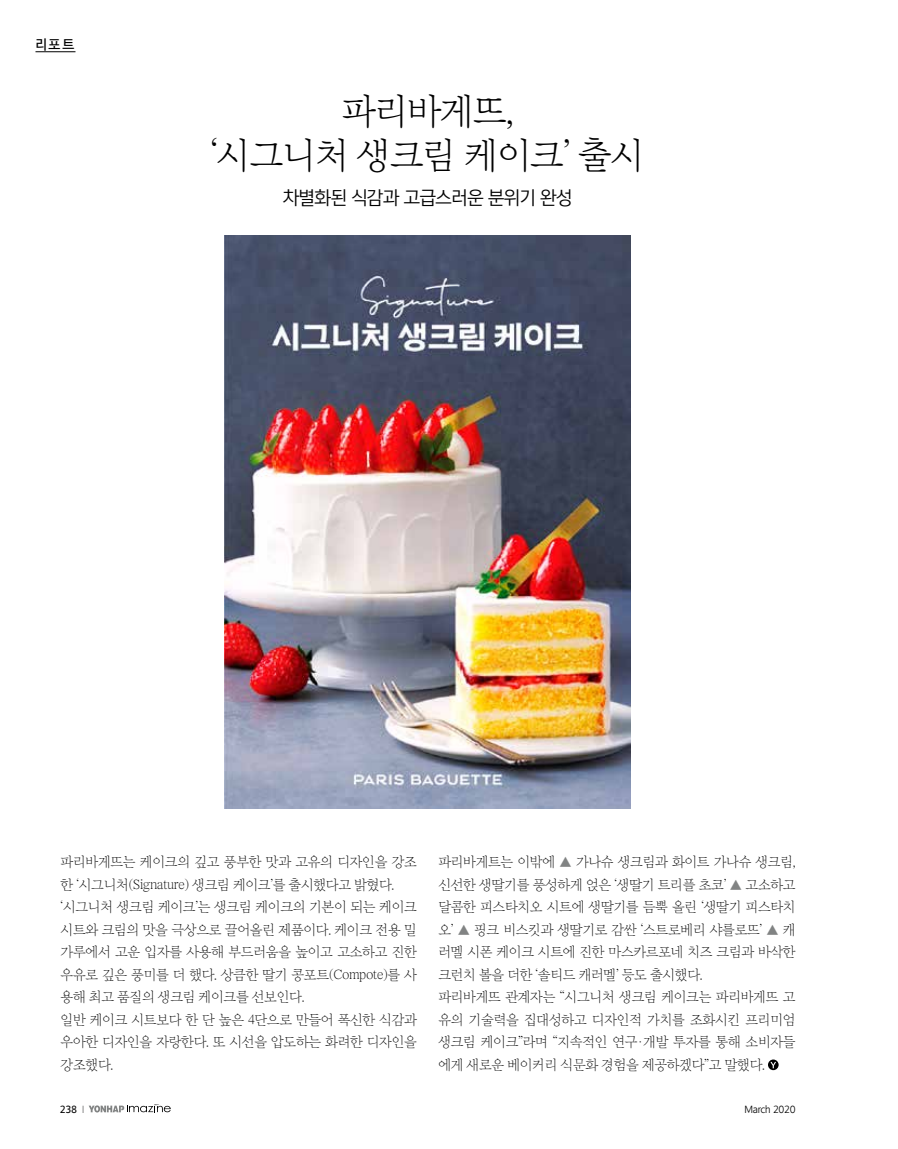
<style>
.page{position:relative;width:898px;height:1149px;background:#fff}
.page>*{position:absolute;margin:0;border:0;box-sizing:border-box;transform-origin:0 0}
.t1{font:36px/43.5px "Yoon Myungjo Pro 720";letter-spacing:-.03em;color:#000;text-align:center}
.t2{font:18px "Yoon Gothic Pro 740";letter-spacing:-.02em;color:#000}
.t3{font:13.8px/22.5px "Yoon Myungjo Pro 710";letter-spacing:-.03em;color:#000}
.t4{font:12.75px "Yoon Gothic Pro 760";color:#000}
.t5{font:500 10.5px "Arita Heiti";letter-spacing:-.025em;color:#000}
.t6{font:700 10.5px "Arita Heiti";color:#000}
.s1{color:#818383}
.s2{font-weight:300}
</style>
<div class="page">
<svg style="left:89px;top:1104px;width:82px;height:8px"></svg>
<svg style="left:767px;top:1059px;width:11px;height:10px"></svg>
<svg style="left:770px;top:1061px;width:5px;height:6px"></svg>
<hr style="left:35px;top:51px;width:40px;height:1px;background:#000">
<img style="left:225px;top:235px;width:405px;height:573px">
<p class="t4" style="left:35px;top:35px;width:40px">리포트</p>
<h1 class="t1" style="left:211px;top:89px;width:435px">파리바게뜨,<br>‘시그니처 생크림 케이크’ 출시</h1>
<h2 class="t2" style="left:283px;top:186px;width:291px">차별화된 식감과 고급스러운 분위기 완성</h2>
<p class="t3" style="left:61px;top:850px;width:358px">파리바게뜨는 케이크의 깊고 풍부한 맛과 고유의 디자인을 강조 한 ‘시그니처(Signature) 생크림 케이크’를 출시했다고 밝혔다. ‘시그니처 생크림 케이크’는 생크림 케이크의 기본이 되는 케이크 시트와 크림의 맛을 극상으로 끌어올린 제품이다. 케이크 전용 밀 가루에서 고운 입자를 사용해 부드러움을 높이고 고소하고 진한 우유로 깊은 풍미를 더 했다. 상큼한 딸기 콩포트(Compote)를 사 용해 최고 품질의 생크림 케이크를 선보인다.<br>일반 케이크 시트보다 한 단 높은 4단으로 만들어 폭신한 식감과 우아한 디자인을 자랑한다. 또 시선을 압도하는 화려한 디자인을 강조했다.</p>
<p class="t3" style="left:438px;top:850px;width:359px">파리바게트는 이밖에 <span class="s1">▲</span> 가나슈 생크림과 화이트 가나슈 생크림, 신선한 생딸기를 풍성하게 얹은 ‘생딸기 트리플 초코’ <span class="s1">▲</span> 고소하고 달콤한 피스타치오 시트에 생딸기를 듬뿍 올린 ‘생딸기 피스타치 오’ <span class="s1">▲</span> 핑크 비스킷과 생딸기로 감싼 ‘스트로베리 샤를로뜨’ <span class="s1">▲</span> 캐 러멜 시폰 케이크 시트에 진한 마스카르포네 치즈 크림과 바삭한 크런치 볼을 더한 ‘솔티드 캐러멜’ 등도 출시했다.<br>파리바게뜨 관계자는 “시그니처 생크림 케이크는 파리바게뜨 고 유의 기술력을 집대성하고 디자인적 가치를 조화시킨 프리미엄 생크림 케이크”라며 “지속적인 연구·개발 투자를 통해 소비자들 에게 새로운 베이커리 식문화 경험을 제공하겠다”고 말했다.</p>
<p class="t6" style="left:60px;top:1102px;width:26px">238 <span class="s2">I</span></p>
<p class="t5" style="left:744px;top:1102px;width:53px">March 2020</p>
</div>
